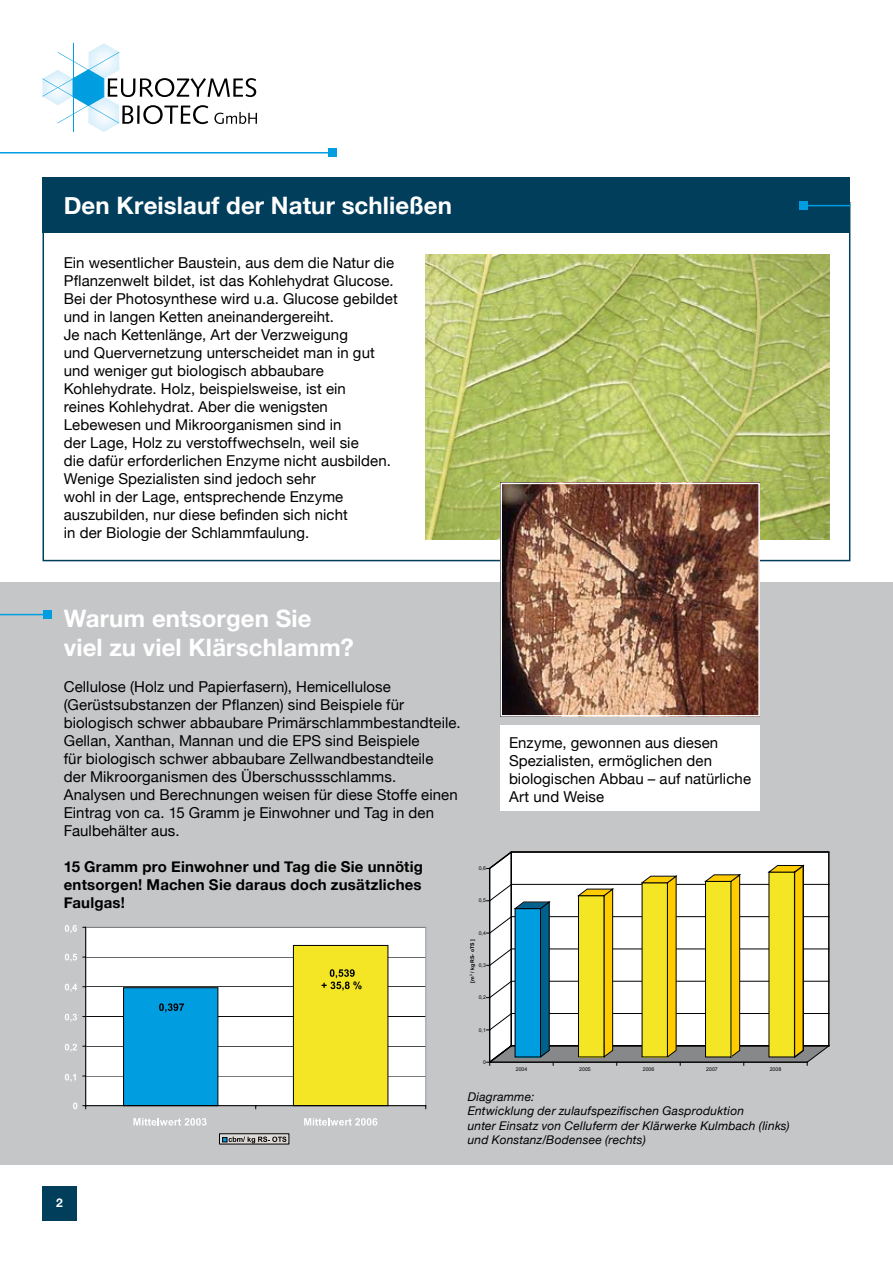
<style>
.page{position:relative;width:893px;height:1263px;background:#fff}
.page>*{position:absolute;margin:0;border:0;box-sizing:border-box;transform-origin:0 0}
.t1{font:700 24px/28.8px "Helvetica Neue";letter-spacing:.005em;color:#fff}
.t2{font:15px/18px "Helvetica Neue";letter-spacing:.005em;color:#000}
.t3{font:700 15px/18px "Helvetica Neue";letter-spacing:.015em;color:#000;text-align:justify}
.t4{font:italic 12px/14.4px "Helvetica Neue";letter-spacing:.015em;color:#000}
.t5{font:700 12px "Helvetica Neue";color:#fff}
.t6{font:5.1px "Arial";color:#000}
.t7{font:700 5.1px "Arial";color:#000}
</style>
<div class="page">
<div style="left:43px;top:1186px;width:34px;height:34px;background:#003e5c"></div>
<div style="left:0;top:583px;width:893px;height:582px;background:#c5c6c8"></div>
<div style="left:43px;top:178px;width:807px;height:55px;background:#003e5c"></div>
<div style="left:43px;top:202px;width:807px;height:359px;border:2px solid #003e5c"></div>
<hr style="left:0;top:614px;width:48px;height:1px;background:#009ee0">
<div style="left:43px;top:610px;width:9px;height:9px;background:#009ee0"></div>
<hr style="left:803px;top:205px;width:47px;height:1px;background:#009ee0">
<div style="left:799px;top:201px;width:8px;height:9px;background:#009ee0"></div>
<img style="left:89px;top:43px;width:30px;height:89px">
<hr style="left:73px;top:43px;width:1px;height:89px;background:#009ee0">
<svg style="left:42px;top:52px;width:215px;height:72px"></svg>
<hr style="left:0;top:152px;width:333px;height:1px;background:#009ee0">
<div style="left:328px;top:148px;width:9px;height:9px;background:#009ee0"></div>
<img style="left:425px;top:254px;width:404px;height:285px">
<img style="left:503px;top:486px;width:254px;height:227px">
<div style="left:500px;top:483px;width:260px;height:233px;border:2px solid #fff"></div>
<div style="left:500px;top:725px;width:260px;height:85px;background:#fff"></div>
<div style="left:86px;top:927px;width:340px;height:179px;background:#fff"></div>
<hr style="left:86px;top:1076px;width:340px;height:1px;background:#000">
<hr style="left:86px;top:1046px;width:340px;height:1px;background:#000">
<hr style="left:86px;top:1016px;width:340px;height:1px;background:#000">
<hr style="left:86px;top:987px;width:340px;height:1px;background:#000">
<hr style="left:86px;top:957px;width:340px;height:1px;background:#000">
<hr style="left:86px;top:927px;width:340px;height:1px;background:#93989b">
<hr style="left:425px;top:927px;width:1px;height:179px;background:#93989b">
<div style="left:123px;top:987px;width:95px;height:119px;background:#009ee0;border:1px solid #000"></div>
<div style="left:293px;top:945px;width:95px;height:161px;background:#f4e625;border:1px solid #000"></div>
<hr style="left:85px;top:927px;width:1px;height:179px;background:#000">
<hr style="left:86px;top:1105px;width:340px;height:1px;background:#000">
<svg style="left:73px;top:1102px;width:4px;height:7px"></svg>
<svg style="left:65px;top:1074px;width:11px;height:8px"></svg>
<svg style="left:65px;top:1044px;width:12px;height:8px"></svg>
<svg style="left:65px;top:1014px;width:12px;height:8px"></svg>
<svg style="left:65px;top:984px;width:12px;height:8px"></svg>
<svg style="left:65px;top:954px;width:12px;height:8px"></svg>
<svg style="left:65px;top:925px;width:12px;height:8px"></svg>
<svg style="left:133px;top:1118px;width:74px;height:7px"></svg>
<svg style="left:304px;top:1118px;width:73px;height:7px"></svg>
<svg style="left:222px;top:1136px;width:64px;height:7px"></svg>
<svg style="left:322px;top:969px;width:40px;height:21px"></svg>
<svg style="left:159px;top:1003px;width:25px;height:9px"></svg>
<svg style="left:487px;top:851px;width:342px;height:214px;background:#c1c79e"></svg>
<h1 class="t1" style="left:64px;top:191px;width:390px">Den Kreislauf der Natur schließen</h1>
<p class="t2" style="left:64px;top:254px;width:335px">Ein wesentlicher Baustein, aus dem die Natur die Pflanzenwelt bildet, ist das Kohlehydrat Glucose.<br>Bei der Photosynthese wird u.a. Glucose gebildet und in langen Ketten aneinandergereiht.<br>Je nach Kettenlänge, Art der Verzweigung<br>und Quervernetzung unterscheidet man in gut und weniger gut biologisch abbaubare Kohlehydrate. Holz, beispielsweise, ist ein<br>reines Kohlehydrat. Aber die wenigsten Lebewesen und Mikroorganismen sind in<br>der Lage, Holz zu verstoffwechseln, weil sie<br>die dafür erforderlichen Enzyme nicht ausbilden.<br>Wenige Spezialisten sind jedoch sehr<br>wohl in der Lage, entsprechende Enzyme auszubilden, nur diese befinden sich nicht<br>in der Biologie der Schlammfaulung.</p>
<h1 class="t1" style="left:64px;top:604px;width:291px">Warum entsorgen Sie viel zu viel Klärschlamm?</h1>
<p class="t2" style="left:64px;top:677px;width:398px">Cellulose (Holz und Papierfasern), Hemicellulose (Gerüstsubstanzen der Pflanzen) sind Beispiele für biologisch schwer abbaubare Primärschlammbestandteile.<br>Gellan, Xanthan, Mannan und die EPS sind Beispiele<br>für biologisch schwer abbaubare Zellwandbestandteile<br>der Mikroorganismen des Überschussschlamms.<br>Analysen und Berechnungen weisen für diese Stoffe einen Eintrag von ca. 15 Gramm je Einwohner und Tag in den Faulbehälter aus.</p>
<p class="t3" style="left:64px;top:857px;width:361px">15 Gramm pro Einwohner und Tag die Sie unnötig entsorgen! Machen Sie daraus doch zusätzliches Faulgas!</p>
<p class="t6" style="left:479px;top:865px;width:9px">0,6</p>
<p class="t6" style="left:479px;top:898px;width:9px">0,5</p>
<p class="t6" style="left:479px;top:930px;width:9px">0,4</p>
<p class="t7" style="left:470px;top:983px;width:45px;rotate:-90deg">[m<sup>3</sup> / kg RS- oTS ]</p>
<p class="t6" style="left:479px;top:962px;width:9px">0,3</p>
<p class="t6" style="left:479px;top:994px;width:9px">0,2</p>
<p class="t2" style="left:509px;top:733px;width:244px">Enzyme, gewonnen aus diesen<br>Spezialisten, ermöglichen den biologischen Abbau – auf natürliche<br>Art und Weise</p>
<p class="t6" style="left:479px;top:1027px;width:9px">0,1</p>
<p class="t6" style="left:483px;top:1059px;width:4px">0</p>
<p class="t6" style="left:516px;top:1066px;width:13px">2004</p>
<p class="t6" style="left:579px;top:1066px;width:13px">2005</p>
<p class="t6" style="left:643px;top:1066px;width:13px">2006</p>
<p class="t6" style="left:706px;top:1066px;width:13px">2007</p>
<p class="t6" style="left:770px;top:1066px;width:13px">2008</p>
<p class="t4" style="left:468px;top:1089px;width:323px">Diagramme:<br>Entwicklung der zulaufspezifischen Gasproduktion<br>unter Einsatz von Celluferm der Klärwerke Kulmbach (links) und Konstanz/Bodensee (rechts)</p>
<p class="t5" style="left:56px;top:1196px;width:8px">2</p>
</div>
